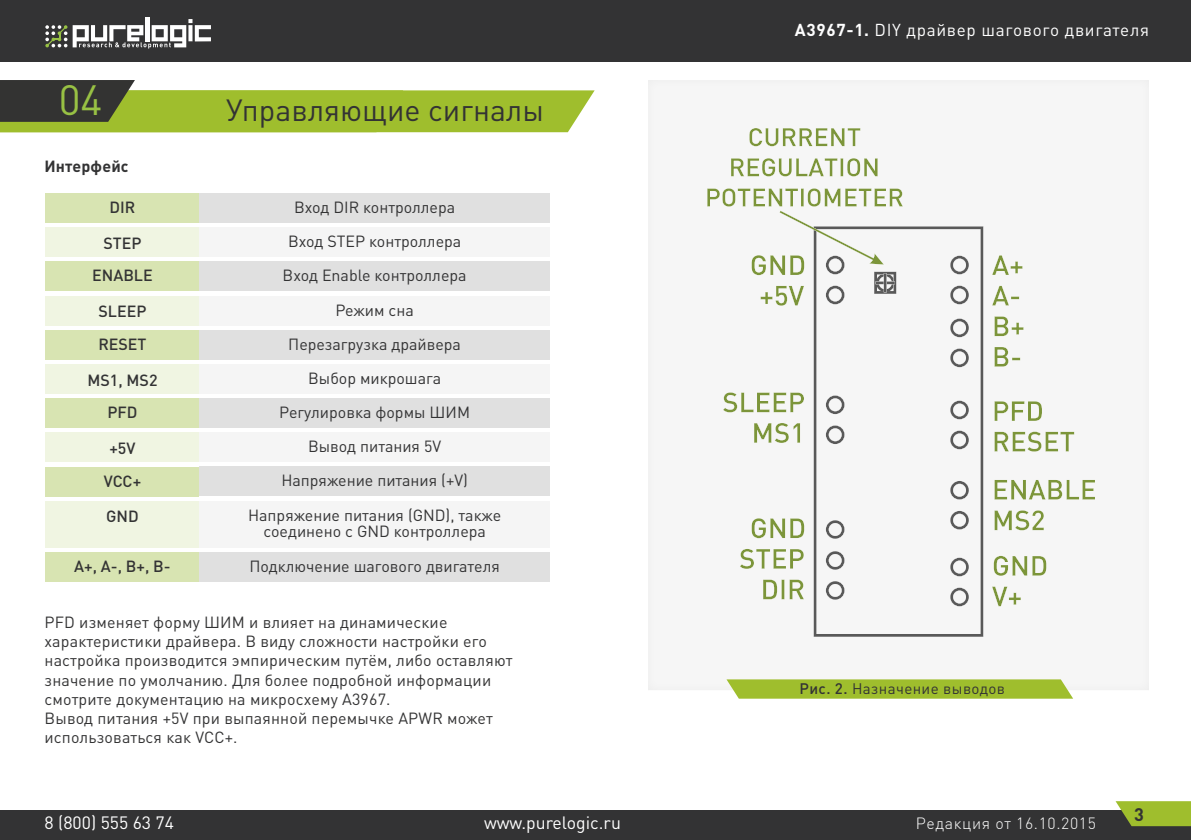
<style>
.page{position:relative;width:1191px;height:840px;background:#fff}
.page>*{position:absolute;margin:0;border:0;box-sizing:border-box;transform-origin:0 0}
.t1{font:41.8px "DIN Pro";color:#98c144}
.t2{font:30.2px "DIN Pro";color:#333334}
.t3{font:700 18px "DIN Pro";color:#333334}
.t4{font:17.6px "DIN Pro";color:#fff}
.t5{font:17px "DIN Pro";letter-spacing:.04em;color:#fff}
.t6{font:16px/19.2px "DIN Pro";color:#333334;text-align:center}
.t7{font:500 16px "DIN Pro";color:#333334}
.t8{font:300 16px "DIN Pro";letter-spacing:.04em;color:#fff}
.t9{font:700 16px "DIN Pro";letter-spacing:.01em;color:#333334}
.t10{font:15.2px "DIN Pro";letter-spacing:.025em;color:#333334}
.s1{font-weight:700}
.s2{font-weight:500}
</style>
<div class="page">
<div style="left:0;top:0;width:1191px;height:61px;background:#333334"></div>
<hr style="left:145px;top:17px;width:4px;height:24px;background:#fff">
<svg style="left:45px;top:25px;width:22px;height:22px"></svg>
<svg style="left:73px;top:19px;width:138px;height:30px"></svg>
<div style="left:0;top:810px;width:1191px;height:29px;background:#333334"></div>
<svg style="left:1115px;top:801px;width:76px;height:24px;background:#97b232"></svg>
<div style="left:45px;top:364px;width:154px;height:30px;background:#f0f5e2"></div>
<div style="left:45px;top:227px;width:154px;height:30px;background:#f0f5e2"></div>
<div style="left:45px;top:500px;width:154px;height:47px;background:#f0f5e2"></div>
<div style="left:45px;top:295px;width:154px;height:30px;background:#f0f5e2"></div>
<div style="left:45px;top:432px;width:154px;height:30px;background:#f0f5e2"></div>
<div style="left:45px;top:330px;width:154px;height:30px;background:#d8e4b2"></div>
<div style="left:45px;top:193px;width:154px;height:30px;background:#d8e4b2"></div>
<div style="left:45px;top:466px;width:154px;height:30px;background:#d8e4b2"></div>
<div style="left:45px;top:398px;width:154px;height:30px;background:#d8e4b2"></div>
<div style="left:45px;top:261px;width:154px;height:30px;background:#d8e4b2"></div>
<div style="left:45px;top:551px;width:154px;height:30px;background:#d8e4b2"></div>
<div style="left:199px;top:330px;width:351px;height:30px;background:#e0e0e0"></div>
<div style="left:199px;top:193px;width:351px;height:30px;background:#e0e0e0"></div>
<div style="left:199px;top:466px;width:351px;height:30px;background:#e0e0e0"></div>
<div style="left:199px;top:398px;width:351px;height:30px;background:#e0e0e0"></div>
<div style="left:199px;top:261px;width:351px;height:30px;background:#e0e0e0"></div>
<div style="left:199px;top:551px;width:351px;height:30px;background:#e0e0e0"></div>
<div style="left:199px;top:364px;width:351px;height:30px;background:#f5f5f5"></div>
<div style="left:199px;top:227px;width:351px;height:30px;background:#f5f5f5"></div>
<div style="left:199px;top:500px;width:351px;height:47px;background:#f5f5f5"></div>
<div style="left:199px;top:295px;width:351px;height:30px;background:#f5f5f5"></div>
<div style="left:199px;top:432px;width:351px;height:30px;background:#f5f5f5"></div>
<div style="left:630px;top:66px;width:536px;height:624px;background:#000;opacity:.05"></div>
<svg style="left:726px;top:679px;width:347px;height:19px;background:#a4c138"></svg>
<svg style="left:0;top:80px;width:594px;height:52px"></svg>
<h1 class="t1" style="left:59px;top:71px;width:45px">04</h1>
<h2 class="t2" style="left:226px;top:89px;width:319px">Управляющие сигналы</h2>
<p class="t9" style="left:45px;top:156px;width:86px">Интерфейс</p>
<p class="t7" style="left:109px;top:196px;width:27px">DIR</p>
<p class="t6" style="left:294px;top:197px;width:163px">Вход DIR контроллера</p>
<p class="t7" style="left:103px;top:232px;width:40px">STEP</p>
<p class="t6" style="left:288px;top:231px;width:175px">Вход STEP контроллера</p>
<p class="t7" style="left:92px;top:264px;width:62px">ENABLE</p>
<p class="t6" style="left:283px;top:265px;width:185px">Вход Enable контроллера</p>
<p class="t7" style="left:98px;top:300px;width:49px">SLEEP</p>
<p class="t6" style="left:335px;top:299px;width:80px">Режим сна</p>
<p class="t7" style="left:98px;top:333px;width:50px">RESET</p>
<p class="t6" style="left:288px;top:333px;width:174px">Перезагрузка драйвера</p>
<p class="t7" style="left:87px;top:368px;width:72px">MS1, MS2</p>
<p class="t6" style="left:308px;top:368px;width:134px">Выбор микрошага</p>
<p class="t7" style="left:107px;top:401px;width:32px">PFD</p>
<p class="t6" style="left:279px;top:402px;width:192px">Регулировка формы ШИМ</p>
<p class="t7" style="left:109px;top:436px;width:28px">+5V</p>
<p class="t6" style="left:308px;top:436px;width:134px">Вывод питания 5V</p>
<p class="t7" style="left:104px;top:469px;width:39px">VСС+</p>
<p class="t6" style="left:281px;top:470px;width:188px">Напряжение питания (+V)</p>
<p class="t7" style="left:106px;top:505px;width:34px">GND</p>
<p class="t6" style="left:248px;top:506px;width:255px;line-height:16px">Напряжение питания (GND), также соединено с GND контроллера</p>
<p class="t7" style="left:74px;top:555px;width:98px">A+, A-, B+, B-</p>
<p class="t6" style="left:249px;top:555px;width:252px">Подключение шагового двигателя</p>
<p class="t6" style="left:45px;top:611px;width:469px;text-align:left">PFD изменяет форму ШИМ и влияет на динамические характеристики драйвера. В виду сложности настройки его настройка производится эмпирическим путём, либо оставляют значение по умолчанию. Для более подробной информации смотрите документацию на микросхему A3967.<br>Вывод питания +5V при выпаянной перемычке APWR может использоваться как VCC+.</p>
<p class="t4" style="left:45px;top:810px;width:131px">8 (800) 555 63 74</p>
<p class="t4" style="left:484px;top:810px;width:138px">www.purelogic.ru</p>
<p class="t5" style="left:795px;top:18px;width:355px"><span class="s1">A3967-1.</span> DIY драйвер шагового двигателя</p>
<p class="t10" style="left:799px;top:677px;width:207px"><span class="s2">Рис. 2.</span> Назначение выводов</p>
<p class="t8" style="left:916px;top:813px;width:182px">Редакция от 16.10.2015</p>
<p class="t3" style="left:1134px;top:801px;width:11px">3</p>
</div>
